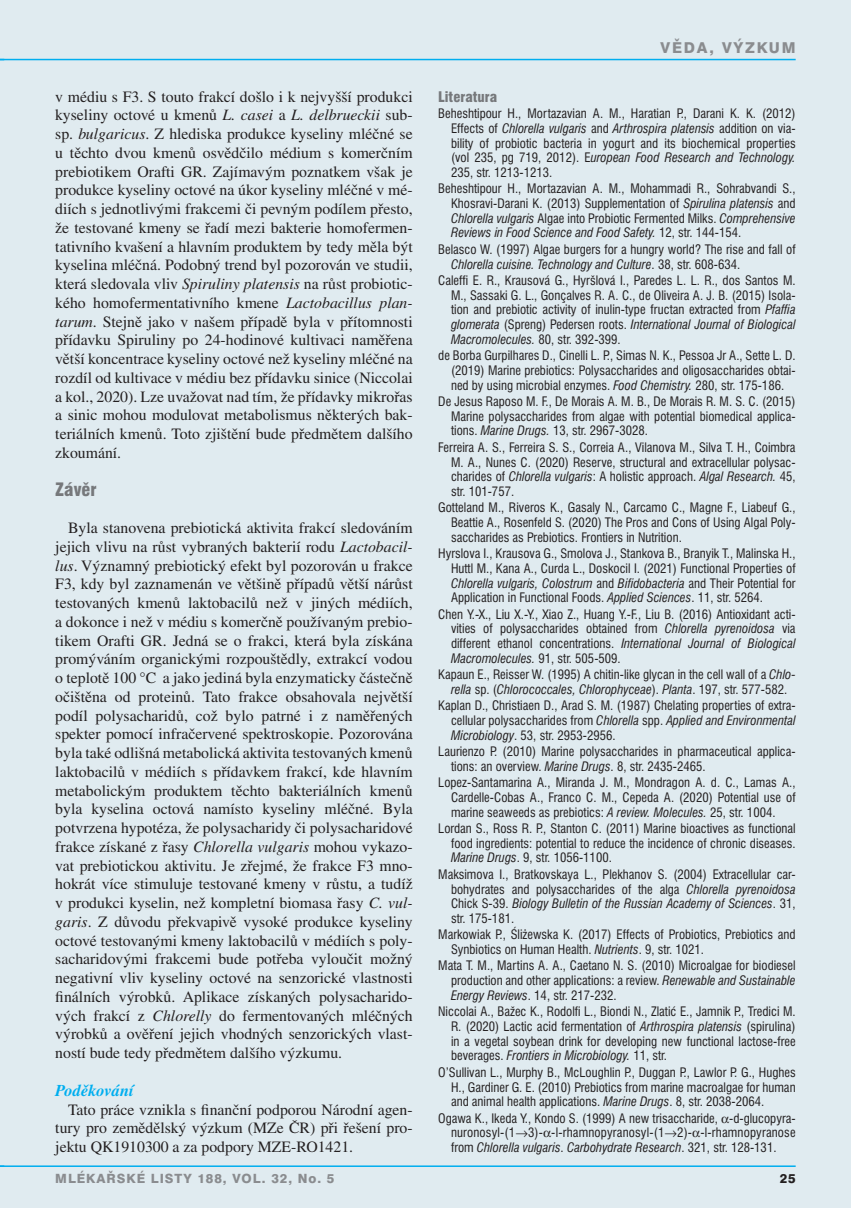
<style>
.page{position:relative;width:851px;height:1208px;background:#fff}
.page>*{position:absolute;margin:0;border:0;box-sizing:border-box;transform-origin:0 0}
.t1{font:900 condensed 18px "Swiss 721 BTCE";color:#76787b}
.t2{font:italic 700 16.5px "Times CE";color:#00aeef}
.t3{font:15.75px/18.8px "Times CE";color:#231f20;text-align:justify}
.t4{font:800 15px "Swiss 721 BTCE";letter-spacing:.12em;color:#8a8c8f}
.t5{font:900 condensed 14.25px "Swiss 721 BTCE";color:#76787b}
.t6{font:condensed 12.75px/14.7px "Swiss 721 BTCE";color:#231f20;text-align:justify}
.t7{font:800 12.75px "Swiss 721 BTCE";letter-spacing:.075em;color:#8a8c8f}
.t8{font:800 12.75px "Swiss 721 BTCE";color:#231f20}
.s1{font-style:italic}
</style>
<div class="page">
<div style="left:0;top:0;width:850px;height:1208px;background:#e0ebf0"></div>
<hr style="left:0;top:59px;width:795px;height:1px;background:#00aeef">
<hr style="left:0;top:1165px;width:795px;height:2px;background:#00aeef">
<p class="t3" style="left:55px;top:87px;width:359px">v médiu s F3. S touto frakcí došlo i k nejvyšší produkci kyseliny octové u kmenů <span class="s1">L. casei</span> a <span class="s1">L. delbrueckii</span> sub&shy;sp. <span class="s1">bulgaricus</span>. Z hlediska produkce kyseliny mléčné se u těchto dvou kmenů osvědčilo médium s komerčním prebiotikem Orafti GR. Zajímavým poznatkem však je produkce kyseliny octové na úkor kyseliny mléčné v mé&shy;diích s jednotlivými frakcemi či pevným podílem přesto, že testované kmeny se řadí mezi bakterie homofermen&shy;tativního kvašení a hlavním produktem by tedy měla být kyselina mléčná. Podobný trend byl pozorován ve studii, která sledovala vliv <span class="s1">Spiruliny platensis</span> na růst probiotic&shy;kého homofermentativního kmene <span class="s1">Lactobacillus plan&shy;tarum</span>. Stejně jako v našem případě byla v přítomnosti přídavku Spiruliny po 24-hodinové kultivaci naměřena větší koncentrace kyseliny octové než kyseliny mléčné na rozdíl od kultivace v médiu bez přídavku sinice (Niccolai a kol., 2020). Lze uvažovat nad tím, že přídavky mikrořas a sinic mohou modulovat metabolismus některých bak&shy;teriálních kmenů. Toto zjištění bude předmětem dalšího zkoumání.</p>
<h1 class="t1" style="left:55px;top:477px;width:43px">Závěr</h1>
<p class="t3" style="left:55px;top:518px;width:359px;text-indent:13px">Byla stanovena prebiotická aktivita frakcí sledováním jejich vlivu na růst vybraných bakterií rodu <span class="s1">Lactobacil&shy;lus</span>. Významný prebiotický efekt byl pozorován u frakce F3, kdy byl zaznamenán ve většině případů větší nárůst testovaných kmenů laktobacilů než v jiných médiích, a dokonce i než v médiu s komerčně používaným prebio&shy;tikem Orafti GR. Jedná se o frakci, která byla získána promýváním organickými rozpouštědly, extrakcí vodou o teplotě 100 °C a jako jediná byla enzymaticky částečně očištěna od proteinů. Tato frakce obsahovala největší podíl polysacharidů, což bylo patrné i z naměřených spekter pomocí infračervené spektroskopie. Pozorována byla také odlišná metabolická aktivita testovaných kmenů laktobacilů v médiích s přídavkem frakcí, kde hlavním metabolickým produktem těchto bakteriálních kmenů byla kyselina octová namísto kyseliny mléčné. Byla potvrzena hypotéza, že polysacharidy či polysacharidové frakce získané z řasy <span class="s1">Chlorella vulgaris</span> mohou vykazo&shy;vat prebiotickou aktivitu. Je zřejmé, že frakce F3 mno&shy;hokrát více stimuluje testované kmeny v růstu, a tudíž v produkci kyselin, než kompletní biomasa řasy <span class="s1">C. vul&shy;garis</span>. Z důvodu překvapivě vysoké produkce kyseliny octové testovanými kmeny laktobacilů v médiích s poly&shy;sacharidovými frakcemi bude potřeba vyloučit možný negativní vliv kyseliny octové na senzorické vlastnosti finálních výrobků. Aplikace získaných polysacharido&shy;vých frakcí z <span class="s1">Chlorelly</span> do fermentovaných mléčných výrobků a ověření jejich vhodných senzorických vlast&shy;ností bude tedy předmětem dalšího výzkumu.</p>
<p class="t2" style="left:55px;top:1080px;width:80px">Poděkování</p>
<p class="t3" style="left:55px;top:1099px;width:359px;text-indent:13px">Tato práce vznikla s finanční podporou Národní agen&shy;tury pro zemědělský výzkum (MZe ČR) při řešení pro&shy;jektu QK1910300 a za podpory MZE-RO1421.</p>
<p class="t4" style="left:660px;top:38px;width:137px">VĚDA, VÝZKUM</p>
<p class="t5" style="left:438px;top:87px;width:60px">Literatura</p>
<p class="t6" style="left:451px;top:105px;width:346px;text-indent:-13px">Beheshtipour H., Mortazavian A. M., Haratian P., Darani K. K. (2012)<br>Effects of <span class="s1">Chlorella vulgaris</span> and <span class="s1">Arthrospira platensis</span> addition on via&shy;bility of probiotic bacteria in yogurt and its biochemical properties (vol 235, pg 719, 2012). E<span class="s1">uropean Food Research and Technology.<br></span>235, str. 1213-1213.</p>
<p class="t6" style="left:451px;top:181px;width:346px;text-indent:-13px">Beheshtipour H., Mortazavian A. M., Mohammadi R., Sohrabvandi S., Khosravi-Darani K. (2013) Supplementation of <span class="s1">Spirulina platensis</span> and <span class="s1">Chlorella vulgaris</span> Algae into Probiotic Fermented Milks. <span class="s1">Comprehensive Reviews in Food Science and Food Safety.</span> 12, str. 144-154.</p>
<p class="t6" style="left:451px;top:241px;width:346px;text-indent:-13px">Belasco W. (1997) Algae burgers for a hungry world? The rise and fall of<br><span class="s1">Chlorella cuisine. Technology and Culture</span>. 38, str. 608-634.</p>
<p class="t6" style="left:451px;top:272px;width:346px;text-indent:-13px">Caleffi E. R., Krausová G., Hyršlová I., Paredes L. L. R., dos Santos M.<br>M., Sassaki G. L., Gonçalves R. A. C., de Oliveira A. J. B. (2015) Isola&shy;tion and prebiotic activity of inulin-type fructan extracted from <span class="s1">Pfaffia glomerata</span> (Spreng) Pedersen roots. <span class="s1">International Journal of Biological Macromolecules.</span> 80, str. 392-399.</p>
<p class="t6" style="left:451px;top:347px;width:346px;text-indent:-13px">de Borba Gurpilhares D., Cinelli L. P., Simas N. K., Pessoa Jr A., Sette L. D. (2019) Marine prebiotics: Polysaccharides and oligosaccharides obtai&shy;ned by using microbial enzymes. <span class="s1">Food Chemistry.</span> 280, str. 175-186.</p>
<p class="t6" style="left:451px;top:393px;width:346px;text-indent:-13px">De Jesus Raposo M. F., De Morais A. M. B., De Morais R. M. S. C. (2015)<br>Marine polysaccharides from algae with potential biomedical applica&shy;tions. <span class="s1">Marine Drugs.</span> 13, str. 2967-3028.</p>
<p class="t6" style="left:451px;top:439px;width:346px;text-indent:-13px">Ferreira A. S., Ferreira S. S., Correia A., Vilanova M., Silva T. H., Coimbra M. A., Nunes C. (2020) Reserve, structural and extracellular polysac&shy;charides of <span class="s1">Chlorella vulgaris</span>: A holistic approach. <span class="s1">Algal Research.</span> 45, str. 101-757.</p>
<p class="t6" style="left:451px;top:500px;width:346px;text-indent:-13px">Gotteland M., Riveros K., Gasaly N., Carcamo C., Magne F., Liabeuf G., Beattie A., Rosenfeld S. (2020) The Pros and Cons of Using Algal Poly&shy;saccharides as Prebiotics. Frontiers in Nutrition.</p>
<p class="t6" style="left:451px;top:545px;width:346px;text-indent:-13px">Hyrslova I., Krausova G., Smolova J., Stankova B., Branyik T., Malinska H., Huttl M., Kana A., Curda L., Doskocil I. (2021) Functional Properties of <span class="s1">Chlorella vulgaris, Colostrum</span> and <span class="s1">Bifidobacteria</span> and Their Potential for Application in Functional Foods. <span class="s1">Applied Sciences</span>. 11, str. 5264.</p>
<p class="t6" style="left:451px;top:606px;width:346px;text-indent:-13px">Chen Y.-X., Liu X.-Y., Xiao Z., Huang Y.-F., Liu B. (2016) Antioxidant acti&shy;vities of polysaccharides obtained from <span class="s1">Chlorella pyrenoidosa</span> via different ethanol concentrations. <span class="s1">International Journal of Biological Macromolecules.</span> 91, str. 505-509.</p>
<p class="t6" style="left:438px;top:666px;width:359px;text-align:center">Kapaun E., Reisser W. (1995) A chitin-like glycan in the cell wall of a <span class="s1">Chlo&shy;rella</span> sp. (<span class="s1">Chlorococcales, Chlorophyceae</span>). <span class="s1">Planta</span>. 197, str. 577-582.</p>
<p class="t6" style="left:451px;top:697px;width:346px;text-indent:-13px">Kaplan D., Christiaen D., Arad S. M. (1987) Chelating properties of extra&shy;cellular polysaccharides from <span class="s1">Chlorella</span> spp. <span class="s1">Applied and Environmental Microbiology</span>. 53, str. 2953-2956.</p>
<p class="t6" style="left:451px;top:743px;width:346px;text-indent:-13px">Laurienzo P. (2010) Marine polysaccharides in pharmaceutical applica&shy;tions: an overview. <span class="s1">Marine Drugs</span>. 8, str. 2435-2465.</p>
<p class="t6" style="left:451px;top:774px;width:346px;text-indent:-13px">Lopez-Santamarina A., Miranda J. M., Mondragon A. d. C., Lamas A., Cardelle-Cobas A., Franco C. M., Cepeda A. (2020) Potential use of marine seaweeds as prebiotics: <span class="s1">A review. Molecules.</span> 25, str. 1004.</p>
<p class="t6" style="left:451px;top:820px;width:346px;text-indent:-13px">Lordan S., Ross R. P., Stanton C. (2011) Marine bioactives as functional food ingredients: potential to reduce the incidence of chronic diseases.<br><span class="s1">Marine Drugs</span>. 9, str. 1056-1100.</p>
<p class="t6" style="left:451px;top:866px;width:346px;text-indent:-13px">Maksimova I., Bratkovskaya L., Plekhanov S. (2004) Extracellular car&shy;bohydrates and polysaccharides of the alga <span class="s1">Chlorella pyrenoidosa </span>Chick S-39. <span class="s1">Biology Bulletin of the Russian Academy of Sciences</span>. 31, str. 175-181.</p>
<p class="t6" style="left:451px;top:926px;width:346px;text-indent:-13px">Markowiak P., Śliżewska K. (2017) Effects of Probiotics, Prebiotics and<br>Synbiotics on Human Health. <span class="s1">Nutrients</span>. 9, str. 1021.</p>
<p class="t6" style="left:451px;top:958px;width:346px;text-indent:-13px">Mata T. M., Martins A. A., Caetano N. S. (2010) Microalgae for biodiesel production and other applications: a review. <span class="s1">Renewable and Sustainable Energy Reviews</span>. 14, str. 217-232.</p>
<p class="t6" style="left:451px;top:1003px;width:346px;text-indent:-13px">Niccolai A., Bažec K., Rodolfi L., Biondi N., Zlatić E., Jamnik P., Tredici M.<br>R. (2020) Lactic acid fermentation of <span class="s1">Arthrospira platensis</span> (spirulina) in a vegetal soybean drink for developing new functional lactose-free beverages. <span class="s1">Frontiers in Microbiology.</span> 11, str.</p>
<p class="t6" style="left:451px;top:1064px;width:346px;text-indent:-13px">O’Sullivan L., Murphy B., McLoughlin P., Duggan P., Lawlor P. G., Hughes H., Gardiner G. E. (2010) Prebiotics from marine macroalgae for human and animal health applications. <span class="s1">Marine Drugs</span>. 8, str. 2038-2064.</p>
<p class="t6" style="left:451px;top:1110px;width:346px;text-indent:-13px">Ogawa K., Ikeda Y., Kondo S. (1999) A new trisaccharide, -d-glucopyra&shy;nuronosyl-(1→3)- -l-rhamnopyranosyl-(1→2)- -l-rhamnopyranose from <span class="s1">Chlorella vulgaris</span>. <span class="s1">Carbohydrate Research</span>. 321, str. 128-131.</p>
<p class="t7" style="left:55px;top:1170px;width:280px">MLÉKAŘSKÉ LISTY 188, VOL. 32, NO. 5</p>
<p class="t8" style="left:779px;top:1170px;width:18px">25</p>
</div>
